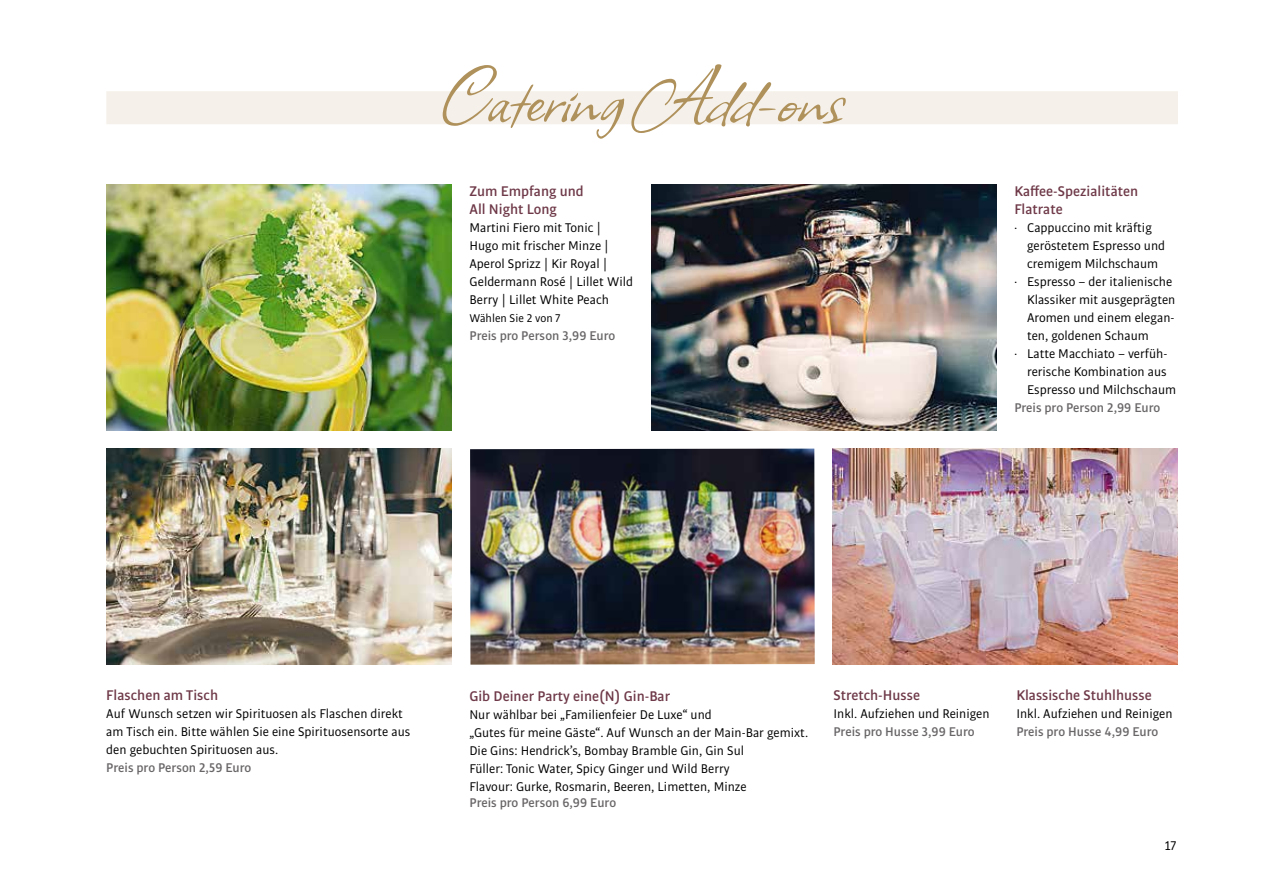
<style>
.page{position:relative;width:1263px;height:893px;background:#fff}
.page>*{position:absolute;margin:0;border:0;box-sizing:border-box;transform-origin:0 0}
.t1{font:87px "Allison";color:#af915b}
.t2{font:500 15px/18px "Bulo";color:#6e3948}
.t3{font:13.5px/18px "Bulo";color:#000}
.t4{font:500 13.5px "Bulo";color:#696668}
.t5{font:12px "Bulo";color:#000}
</style>
<div class="page">
<img style="left:651px;top:185px;width:345px;height:245px">
<img style="left:106px;top:185px;width:345px;height:245px">
<div style="left:106px;top:91px;width:1072px;height:33px;background:#f5f0e9"></div>
<img style="left:106px;top:448px;width:345px;height:216px">
<img style="left:470px;top:449px;width:345px;height:216px">
<img style="left:833px;top:448px;width:345px;height:216px">
<h1 class="t1" style="left:441px;top:40px;width:404px">Catering Add-ons</h1>
<p class="t2" style="left:469px;top:182px;width:116px">Zum Empfang und<br>All Night Long</p>
<p class="t3" style="left:469px;top:219px;width:165px">Martini Fiero mit Tonic |<br>Hugo mit frischer Minze |<br>Aperol Sprizz | Kir Royal |<br>Geldermann Rosé | Lillet Wild<br>Berry | Lillet White Peach</p>
<p class="t5" style="left:469px;top:311px;width:92px">Wählen Sie 2 von 7</p>
<p class="t4" style="left:469px;top:327px;width:147px">Preis pro Person 3,99 Euro</p>
<p class="t2" style="left:1014px;top:182px;width:125px">Kaffee-Spezialitäten<br>Flatrate</p>
<p class="t3" style="left:1014px;top:219px;width:139px">· Cappuccino mit kräftig</p>
<p class="t3" style="left:1027px;top:237px;width:140px">geröstetem Espresso und</p>
<p class="t3" style="left:1027px;top:255px;width:133px">cremigem Milchschaum</p>
<p class="t3" style="left:1014px;top:273px;width:159px">· Espresso – der italienische</p>
<p class="t3" style="left:1027px;top:291px;width:150px">Klassiker mit ausgeprägten</p>
<p class="t3" style="left:1027px;top:309px;width:149px">Aromen und einem elegan-</p>
<p class="t3" style="left:1027px;top:327px;width:123px">ten, goldenen Schaum</p>
<p class="t3" style="left:1014px;top:345px;width:154px">· Latte Macchiato – verfüh-</p>
<p class="t3" style="left:1027px;top:363px;width:141px">rerische Kombination aus</p>
<p class="t3" style="left:1027px;top:381px;width:151px">Espresso und Milchschaum</p>
<p class="t4" style="left:1014px;top:399px;width:147px">Preis pro Person 2,99 Euro</p>
<p class="t2" style="left:106px;top:686px;width:113px">Flaschen am Tisch</p>
<p class="t3" style="left:106px;top:705px;width:306px">Auf Wunsch setzen wir Spirituosen als Flaschen direkt am Tisch ein. Bitte wählen Sie eine Spirituosensorte aus den gebuchten Spirituosen aus.</p>
<p class="t4" style="left:106px;top:759px;width:147px">Preis pro Person 2,59 Euro</p>
<p class="t2" style="left:469px;top:687px;width:202px">Gib Deiner Party eine(N) Gin-Bar</p>
<p class="t3" style="left:469px;top:705px;width:340px">Nur wählbar bei „Familienfeier De Luxe“ und<br>„Gutes für meine Gäste“. Auf Wunsch an der Main-Bar gemixt.<br>Die Gins: Hendrick’s, Bombay Bramble Gin, Gin Sul<br>Füller: Tonic Water, Spicy Ginger und Wild Berry<br>Flavour: Gurke, Rosmarin, Beeren, Limetten, Minze</p>
<p class="t4" style="left:469px;top:794px;width:148px">Preis pro Person 6,99 Euro</p>
<p class="t2" style="left:833px;top:686px;width:88px">Stretch-Husse</p>
<p class="t3" style="left:833px;top:705px;width:158px">Inkl. Aufziehen und Reinigen</p>
<p class="t4" style="left:833px;top:723px;width:143px">Preis pro Husse 3,99 Euro</p>
<p class="t2" style="left:1016px;top:686px;width:137px">Klassische Stuhlhusse</p>
<p class="t3" style="left:1016px;top:705px;width:158px">Inkl. Aufziehen und Reinigen</p>
<p class="t4" style="left:1016px;top:723px;width:144px">Preis pro Husse 4,99 Euro</p>
<p class="t3" style="left:1165px;top:836px;width:13px">17</p>
</div>
